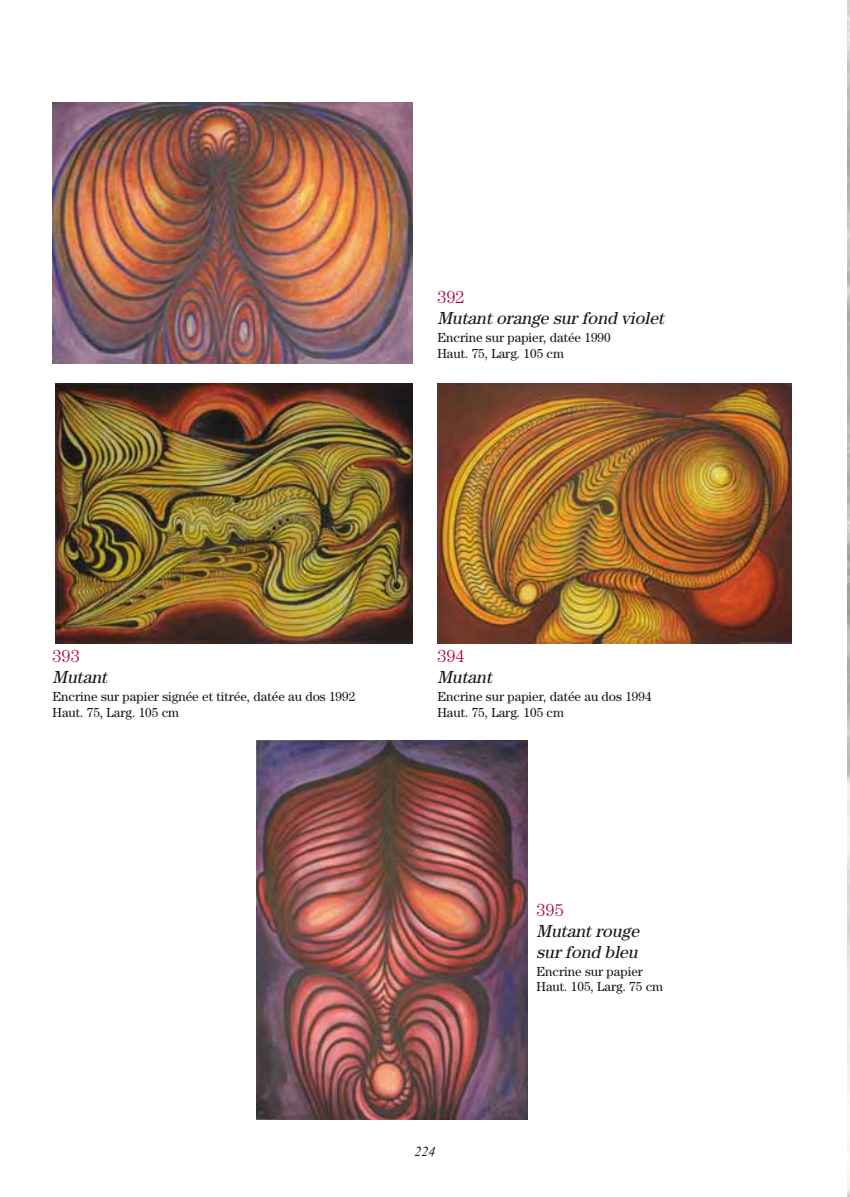
<style>
.page{position:relative;width:850px;height:1197px;background:#fff}
.page>*{position:absolute;margin:0;border:0;box-sizing:border-box;transform-origin:0 0}
.t1{font:italic 17.5px/21px "Century";color:#1a171c}
.t2{font:300 17.5px "Century";color:#b0003e}
.t3{font:italic 14px "Times New Roman";color:#1a171c}
.t4{font:13.12px/15.8px "Century";color:#1a171c}
</style>
<div class="page">
<img style="left:56px;top:383px;width:356px;height:260px">
<img style="left:437px;top:383px;width:354px;height:260px">
<img style="left:256px;top:740px;width:271px;height:379px">
<img style="left:52px;top:103px;width:360px;height:260px">
<h1 class="t2" style="left:437px;top:290px;width:29px">392</h1>
<h1 class="t1" style="left:437px;top:309px;width:231px">Mutantorange sur fond violet</h1>
<p class="t4" style="left:437px;top:331px;width:175px">Encrine sur papier, datée 1990<br>Haut. 75, Larg. 105 cm</p>
<h1 class="t2" style="left:52px;top:649px;width:29px">393</h1>
<h1 class="t1" style="left:52px;top:668px;width:59px">Mutant</h1>
<p class="t4" style="left:52px;top:690px;width:304px">Encrine sur papier signée et titrée, datée au dos 1992<br>Haut. 75, Larg. 105 cm</p>
<h1 class="t2" style="left:437px;top:649px;width:29px">394</h1>
<h1 class="t1" style="left:437px;top:668px;width:59px">Mutant</h1>
<p class="t4" style="left:437px;top:690px;width:215px">Encrine sur papier, datée au dos 1994<br>Haut. 75, Larg. 105 cm</p>
<p class="t3" style="left:414px;top:1146px;width:22px">224</p>
<h1 class="t2" style="left:536px;top:902px;width:29px">395</h1>
<h1 class="t1" style="left:536px;top:921px;width:107px">Mutantrouge sur fond bleu</h1>
<p class="t4" style="left:536px;top:964px;width:128px">Encrine sur papier<br>Haut. 105, Larg. 75 cm</p>
</div>
